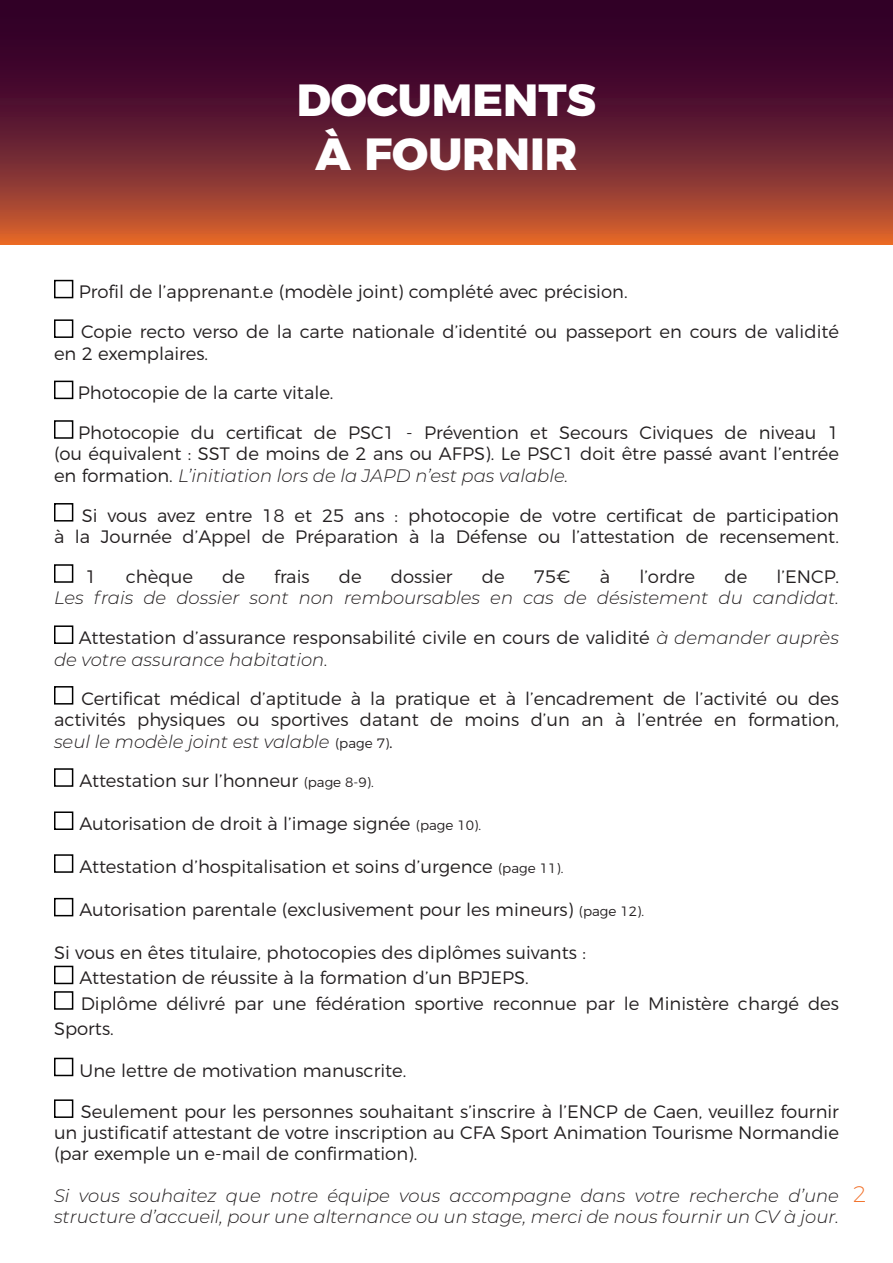
<style>
.page{position:relative;width:893px;height:1263px;background:#fff}
.page>*{position:absolute;margin:0;border:0;box-sizing:border-box;transform-origin:0 0}
.t1{font:800 45px/54px "Montserrat";color:#fff;text-align:center}
.t2{font:200 22.5px "Montserrat";color:#f16c22}
.t3{font:300 18px/21.6px "Montserrat";color:#231f20}
.t4{font:italic 300 18px/21px "Montserrat";color:#231f20}
.s1{font-style:italic}
.s2{font-size:13.5px}
</style>
<div class="page">
<svg style="left:0;top:0;width:893px;height:244px;background:#69212e"></svg>
<div style="left:54px;top:280px;width:19px;height:18px;border:2px solid #000"></div>
<div style="left:54px;top:319px;width:19px;height:19px;border:2px solid #000"></div>
<div style="left:54px;top:381px;width:19px;height:18px;border:2px solid #000"></div>
<div style="left:54px;top:420px;width:19px;height:19px;border:2px solid #000"></div>
<div style="left:54px;top:503px;width:19px;height:18px;border:2px solid #000"></div>
<div style="left:54px;top:564px;width:19px;height:19px;border:2px solid #000"></div>
<div style="left:54px;top:625px;width:19px;height:19px;border:2px solid #000"></div>
<div style="left:54px;top:686px;width:19px;height:18px;border:2px solid #000"></div>
<div style="left:54px;top:768px;width:19px;height:19px;border:2px solid #000"></div>
<div style="left:54px;top:811px;width:19px;height:19px;border:2px solid #000"></div>
<div style="left:54px;top:854px;width:19px;height:19px;border:2px solid #000"></div>
<div style="left:54px;top:898px;width:19px;height:18px;border:2px solid #000"></div>
<div style="left:54px;top:966px;width:19px;height:18px;border:2px solid #000"></div>
<div style="left:54px;top:991px;width:19px;height:19px;border:2px solid #000"></div>
<div style="left:54px;top:1058px;width:19px;height:18px;border:2px solid #000"></div>
<div style="left:54px;top:1099px;width:19px;height:19px;border:2px solid #000"></div>
<h1 class="t1" style="left:297px;top:69px;width:301px">DOCUMENTS<br>À FOURNIR</h1>
<p class="t3" style="left:79px;top:280px;width:550px">Profil de l’apprenant.e (modèle joint) complété avec précision.</p>
<p class="t3" style="left:54px;top:319px;width:786px;text-indent:27px">Copie recto verso de la carte nationale d’identité ou passeport en cours de validité en 2 exemplaires.</p>
<p class="t3" style="left:78px;top:371px;width:763px;line-height:39.6px">Photocopie de la carte vitale.<br>Photocopie du certificat de PSC1 - Prévention et Secours Civiques de niveau 1</p>
<p class="t3" style="left:54px;top:442px;width:786px">(ou équivalent : SST de moins de 2 ans ou AFPS). Le PSC1 doit être passé avant l’entrée en formation. <span class="s1">L’initiation lors de la JAPD n’est pas valable.</span></p>
<p class="t3" style="left:54px;top:503px;width:786px;text-align:right">Si vous avez entre 18 et 25 ans : photocopie de votre certificat de participation<br>à la Journée d’Appel de Préparation à la Défense ou l’attestation de recensement.</p>
<p class="t3" style="left:86px;top:564px;width:13px">1</p>
<p class="t3" style="left:126px;top:564px;width:69px">chèque</p>
<p class="t3" style="left:222px;top:564px;width:24px">de</p>
<p class="t3" style="left:274px;top:564px;width:37px">frais</p>
<p class="t3" style="left:339px;top:564px;width:24px">de</p>
<p class="t3" style="left:391px;top:564px;width:63px">dossier</p>
<p class="t3" style="left:482px;top:564px;width:24px">de</p>
<p class="t3" style="left:534px;top:564px;width:38px">75€</p>
<p class="t3" style="left:600px;top:564px;width:12px">à</p>
<p class="t3" style="left:639px;top:564px;width:57px">l’ordre</p>
<p class="t3" style="left:724px;top:564px;width:24px">de</p>
<p class="t3" style="left:776px;top:564px;width:64px">l’ENCP.</p>
<p class="t4" style="left:54px;top:587px;width:786px">Les frais de dossier sont non remboursables en cas de désistement du candidat.</p>
<p class="t3" style="left:54px;top:625px;width:786px;text-indent:25px">Attestation d’assurance responsabilité civile en cours de validité <span class="s1">à demander auprès de votre assurance habitation.</span></p>
<p class="t3" style="left:54px;top:686px;width:786px;text-align:justify;text-indent:27px">Certificat médical d’aptitude à la pratique et à l’encadrement de l’activité ou des activités physiques ou sportives datant de moins d’un an à l’entrée en formation, <span class="s1">seul le modèle joint est valable</span> <span class="s2">(page 7)</span>.</p>
<p class="t3" style="left:80px;top:768px;width:296px">Attestation sur l’honneur <span class="s2">(page 8-9).</span></p>
<p class="t3" style="left:80px;top:811px;width:403px">Autorisation de droit à l’image signée <span class="s2">(page 10).</span></p>
<p class="t3" style="left:80px;top:854px;width:485px">Attestation d’hospitalisation et soins d’urgence <span class="s2">(page 11).</span></p>
<p class="t3" style="left:80px;top:898px;width:566px">Autorisation parentale (exclusivement pour les mineurs) <span class="s2">(page 12).</span></p>
<p class="t3" style="left:54px;top:940px;width:533px">Si vous en êtes titulaire, photocopies des diplômes suivants :</p>
<p class="t3" style="left:80px;top:965px;width:451px">Attestation de réussite à la formation d’un BPJEPS.</p>
<p class="t3" style="left:81px;top:991px;width:760px">Diplôme délivré par une fédération sportive reconnue par le Ministère chargé des</p>
<p class="t3" style="left:54px;top:1016px;width:61px">Sports.</p>
<p class="t3" style="left:80px;top:1058px;width:328px">Une lettre de motivation manuscrite.</p>
<p class="t3" style="left:54px;top:1100px;width:786px;line-height:21px;text-align:justify;text-indent:27px">Seulement pour les personnes souhaitant s’inscrire à l’ENCP de Caen, veuillez fournir un justificatif attestant de votre inscription au CFA Sport Animation Tourisme Normandie (par exemple un e-mail de confirmation).</p>
<p class="t4" style="left:54px;top:1185px;width:786px">Si vous souhaitez que notre équipe vous accompagne dans votre recherche d’une structure d’accueil, pour une alternance ou un stage, merci de nous fournir un CV à jour.</p>
<p class="t2" style="left:853px;top:1177px;width:15px">2</p>
</div>
